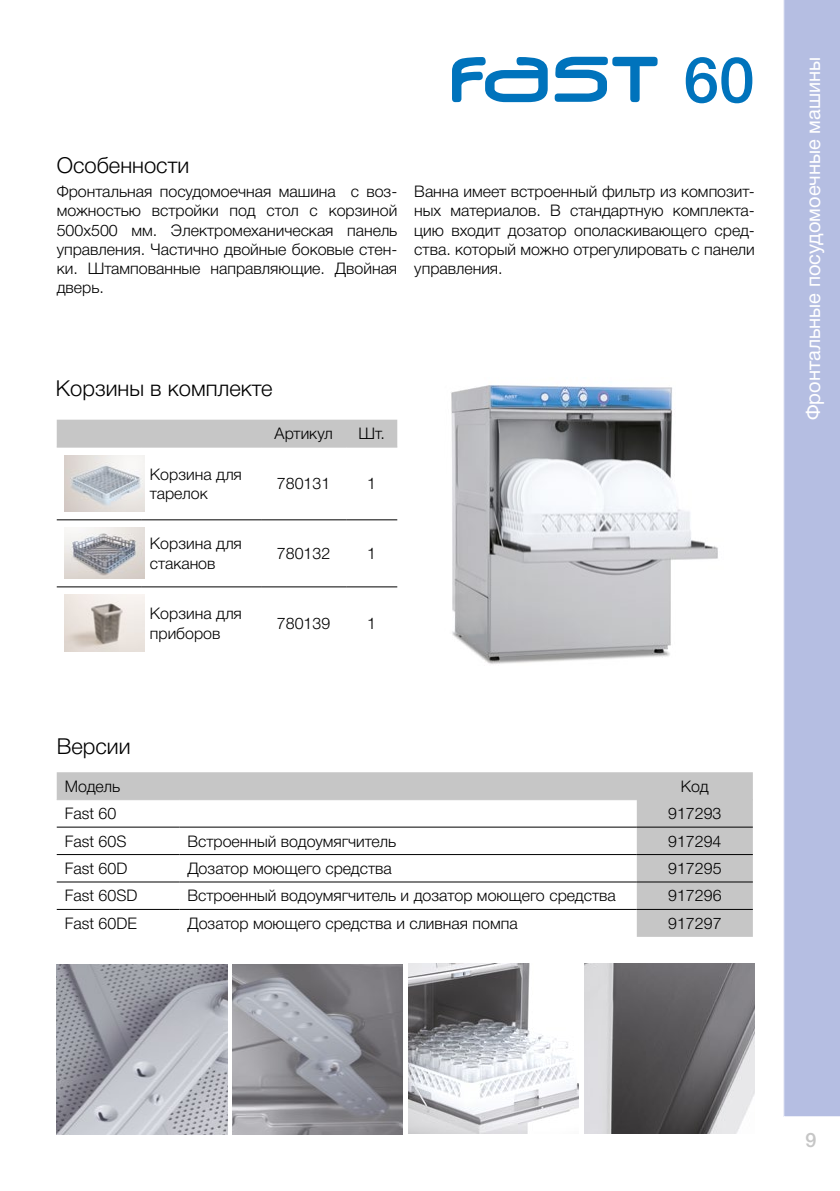
<style>
.page{position:relative;width:840px;height:1191px;background:#fff}
.page>*{position:absolute;margin:0;border:0;box-sizing:border-box;transform-origin:0 0}
.t1{font:500 64px "Helvetica Neue Cyr";color:#0073bc}
.t2{font:300 22px "Helvetica Neue Cyr";color:#000}
.t3{font:20px "Helvetica Neue Cyr";color:#fff}
.t4{font:500 20px "Helvetica Neue Cyr";color:#c6c6c6}
.t5{font:300 16px/19.2px "Helvetica Neue Cyr";color:#000}
</style>
<div class="page">
<svg style="left:452px;top:57px;width:95px;height:45px"></svg>
<svg style="left:554px;top:57px;width:103px;height:45px"></svg>
<img style="left:451px;top:385px;width:267px;height:279px">
<svg style="left:57px;top:772px;width:695px;height:165px"></svg>
<hr style="left:57px;top:799px;width:122px;height:1px;background:#c6c6c6">
<hr style="left:179px;top:799px;width:457px;height:1px;background:#c6c6c6">
<hr style="left:636px;top:799px;width:116px;height:1px;background:#c6c6c6">
<hr style="left:57px;top:826px;width:122px;height:1px;background:#000">
<hr style="left:179px;top:826px;width:457px;height:1px;background:#000">
<hr style="left:636px;top:826px;width:116px;height:1px;background:#000">
<hr style="left:57px;top:854px;width:122px;height:1px;background:#000">
<hr style="left:179px;top:854px;width:457px;height:1px;background:#000">
<hr style="left:636px;top:854px;width:116px;height:1px;background:#000">
<hr style="left:57px;top:881px;width:122px;height:1px;background:#000">
<hr style="left:179px;top:881px;width:457px;height:1px;background:#000">
<hr style="left:636px;top:881px;width:116px;height:1px;background:#000">
<hr style="left:57px;top:909px;width:122px;height:1px;background:#000">
<hr style="left:179px;top:909px;width:457px;height:1px;background:#000">
<hr style="left:636px;top:909px;width:116px;height:1px;background:#000">
<img style="left:57px;top:964px;width:170px;height:170px">
<img style="left:232px;top:964px;width:171px;height:170px">
<img style="left:408px;top:963px;width:170px;height:170px">
<img style="left:584px;top:963px;width:170px;height:170px">
<div style="left:783px;top:0;width:56px;height:1117px;background:#b5bee2"></div>
<div style="left:57px;top:420px;width:340px;height:26px;background:#c6c6c6"></div>
<hr style="left:57px;top:446px;width:85px;height:1px;background:#c6c6c6">
<hr style="left:142px;top:446px;width:119px;height:1px;background:#c6c6c6">
<hr style="left:261px;top:446px;width:85px;height:1px;background:#c6c6c6">
<hr style="left:346px;top:446px;width:51px;height:1px;background:#c6c6c6">
<hr style="left:57px;top:519px;width:85px;height:1px;background:#000">
<hr style="left:142px;top:519px;width:119px;height:1px;background:#000">
<hr style="left:261px;top:519px;width:85px;height:1px;background:#000">
<hr style="left:346px;top:519px;width:51px;height:1px;background:#000">
<hr style="left:57px;top:586px;width:85px;height:1px;background:#000">
<hr style="left:142px;top:586px;width:119px;height:1px;background:#000">
<hr style="left:261px;top:586px;width:85px;height:1px;background:#000">
<hr style="left:346px;top:586px;width:51px;height:1px;background:#000">
<img style="left:65px;top:455px;width:79px;height:57px">
<img style="left:65px;top:528px;width:79px;height:51px">
<img style="left:65px;top:595px;width:79px;height:56px">
<h2 class="t2" style="left:57px;top:153px;width:134px">Особенности</h2>
<h1 class="t1" style="left:683px;top:45px;width:73px">60</h1>
<p class="t5" style="left:57px;top:182px;width:342px;text-align:justify">Фронтальная посудомоечная машина с воз&shy;можностью встройки под стол с корзиной 500x500 мм. Электромеханическая панель управления. Частично двойные боковые стен&shy;ки. Штампованные направляющие. Двойная дверь.</p>
<p class="t5" style="left:414px;top:182px;width:342px;text-align:justify">Ванна имеет встроенный фильтр из композит&shy;ных материалов. В стандартную комплекта&shy;цию входит дозатор ополаскивающего сред&shy;ства. который можно отрегулировать с панели управления.</p>
<h2 class="t2" style="left:56px;top:376px;width:218px">Корзины в комплекте</h2>
<p class="t5" style="left:274px;top:424px;width:59px">Артикул</p>
<p class="t5" style="left:358px;top:424px;width:28px">Шт.</p>
<p class="t5" style="left:150px;top:464px;width:93px">Корзина для тарелок</p>
<p class="t5" style="left:277px;top:474px;width:55px">780131</p>
<p class="t5" style="left:367px;top:474px;width:10px">1</p>
<p class="t5" style="left:150px;top:534px;width:93px">Корзина для стаканов</p>
<p class="t5" style="left:277px;top:544px;width:55px">780132</p>
<p class="t5" style="left:367px;top:544px;width:10px">1</p>
<p class="t5" style="left:150px;top:604px;width:93px">Корзина для приборов</p>
<p class="t5" style="left:277px;top:614px;width:55px">780139</p>
<p class="t5" style="left:367px;top:614px;width:10px">1</p>
<h2 class="t2" style="left:57px;top:734px;width:75px">Версии</h2>
<p class="t5" style="left:65px;top:776px;width:57px">Модель</p>
<p class="t5" style="left:680px;top:776px;width:29px">Код</p>
<p class="t5" style="left:65px;top:804px;width:53px">Fast 60</p>
<p class="t5" style="left:667px;top:804px;width:55px">917293</p>
<p class="t5" style="left:65px;top:831px;width:63px">Fast 60S</p>
<p class="t5" style="left:187px;top:831px;width:210px">Встроенный водоумягчитель</p>
<p class="t5" style="left:667px;top:831px;width:55px">917294</p>
<p class="t5" style="left:65px;top:859px;width:64px">Fast 60D</p>
<p class="t5" style="left:187px;top:859px;width:206px">Дозатор моющего средства</p>
<p class="t5" style="left:667px;top:859px;width:55px">917295</p>
<p class="t5" style="left:65px;top:886px;width:74px">Fast 60SD</p>
<p class="t5" style="left:187px;top:886px;width:429px">Встроенный водоумягчитель и дозатор моющего средства</p>
<p class="t5" style="left:667px;top:886px;width:55px">917296</p>
<p class="t5" style="left:65px;top:913px;width:74px">Fast 60DE</p>
<p class="t5" style="left:187px;top:913px;width:331px">Дозатор моющего средства и сливная помпа</p>
<p class="t5" style="left:667px;top:913px;width:55px">917297</p>
<p class="t3" style="left:801px;top:420px;width:365px;rotate:-90deg">Фронтальные посудомоечные машины</p>
<p class="t4" style="left:805px;top:1129px;width:13px">9</p>
</div>
